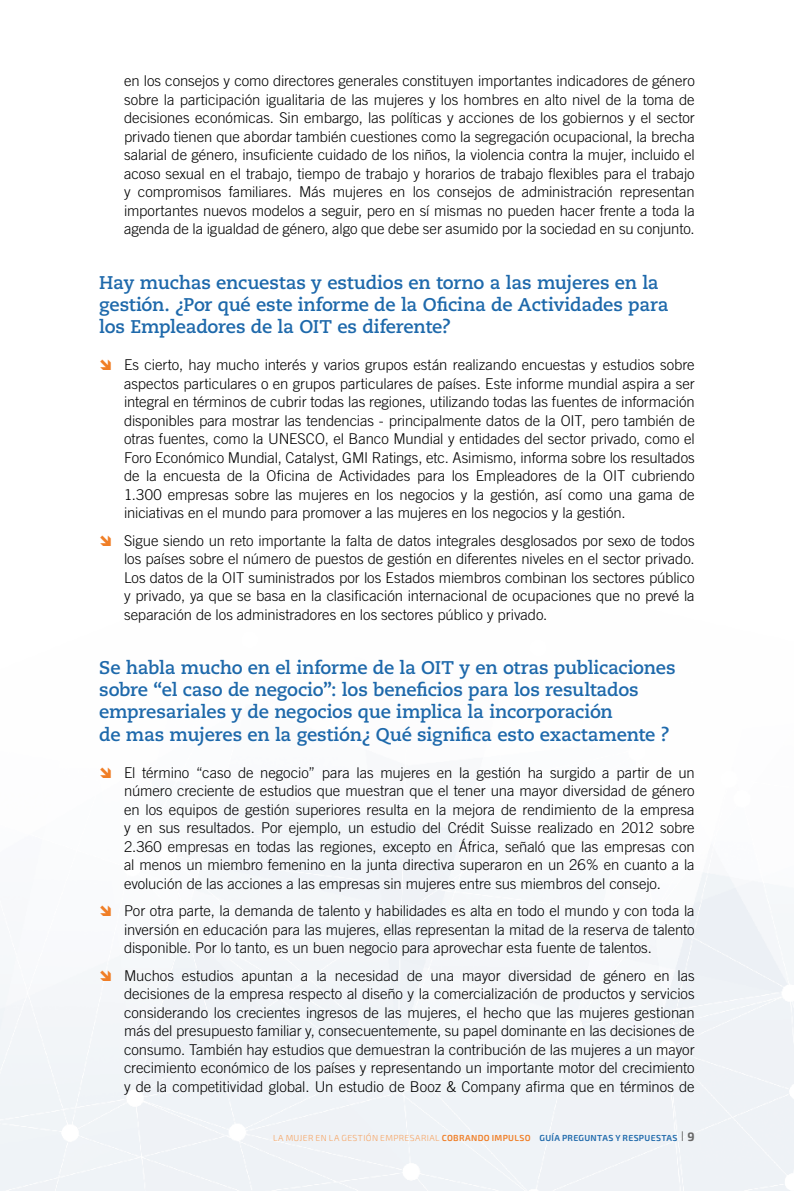
<style>
.page{position:relative;width:794px;height:1191px;background:#fff}
.page>*{position:absolute;margin:0;border:0;box-sizing:border-box;transform-origin:0 0}
.t1{font:700 18.38px/22.2px "Caecilia LT Std";letter-spacing:-.01em;color:#1e69ab}
.t2{font:300 14.88px/18.6px "Trade Gothic";letter-spacing:-.005em;color:#000;text-align:justify}
.t3{font:300 8.75px "Exo 2.0";letter-spacing:.04em;color:#f6a361}
.s1{font-weight:600;color:#f07e26}
.s2{font-weight:600;color:#1e69ab}
.s3{font-size:14px;color:#686868}
.s4{font-weight:700;font-size:12.25px;color:#686868}
</style>
<div class="page">
<img style="left:0;top:984px;width:1px;height:207px">
<svg style="left:100px;top:970px;width:11px;height:10px"></svg>
<p class="t2" style="left:124px;top:71px;width:572px">en los consejos y como directores generales constituyen importantes indicadores de género sobre la participación igualitaria de las mujeres y los hombres en alto nivel de la toma de decisiones económicas. Sin embargo, las políticas y acciones de los gobiernos y el sector privado tienen que abordar también cuestiones como la segregación ocupacional, la brecha salarial de género, insuficiente cuidado de los niños, la violencia contra la mujer, incluido el acoso sexual en el trabajo, tiempo de trabajo y horarios de trabajo flexibles para el trabajo y compromisos familiares. Más mujeres en los consejos de administración representan importantes nuevos modelos a seguir, pero en sí mismas no pueden hacer frente a toda la agenda de la igualdad de género, algo que debe ser asumido por la sociedad en su conjunto.</p>
<p class="t1" style="left:99px;top:271px;width:571px">Hay muchas encuestas y estudios en torno a las mujeres en la gestión. ¿Por qué este informe de la Oficina de Actividades para los Empleadores de la OIT es diferente?</p>
<p class="t2" style="left:124px;top:355px;width:572px">Es cierto, hay mucho interés y varios grupos están realizando encuestas y estudios sobre aspectos particulares o en grupos particulares de países. Este informe mundial aspira a ser integral en términos de cubrir todas las regiones, utilizando todas las fuentes de información disponibles para mostrar las tendencias - principalmente datos de la OIT, pero también de otras fuentes, como la UNESCO, el Banco Mundial y entidades del sector privado, como el Foro Económico Mundial, Catalyst, GMI Ratings, etc. Asimismo, informa sobre los resultados de la encuesta de la Oficina de Actividades para los Empleadores de la OIT cubriendo 1.300 empresas sobre las mujeres en los negocios y la gestión, así como una gama de iniciativas en el mundo para promover a las mujeres en los negocios y la gestión.</p>
<p class="t2" style="left:124px;top:531px;width:572px">Sigue siendo un reto importante la falta de datos integrales desglosados por sexo de todos los países sobre el número de puestos de gestión en diferentes niveles en el sector privado.<br>Los datos de la OIT suministrados por los Estados miembros combinan los sectores público y privado, ya que se basa en la clasificación internacional de ocupaciones que no prevé la separación de los administradores en los sectores público y privado.</p>
<p class="t1" style="left:99px;top:657px;width:578px">Se habla mucho en el informe de la OIT y en otras publicaciones sobre “el caso de negocio”: los beneficios para los resultados empresariales y de negocios que implica la incorporación<br>de mas mujeres en la gestión¿ Qué significa esto exactamente ?</p>
<p class="t2" style="left:124px;top:763px;width:572px">El término “caso de negocio” para las mujeres en la gestión ha surgido a partir de un número creciente de estudios que muestran que el tener una mayor diversidad de género en los equipos de gestión superiores resulta en la mejora de rendimiento de la empresa y en sus resultados. Por ejemplo, un estudio del Crédit Suisse realizado en 2012 sobre 2.360 empresas en todas las regiones, excepto en África, señaló que las empresas con al menos un miembro femenino en la junta directiva superaron en un 26% en cuanto a la evolución de las acciones a las empresas sin mujeres entre sus miembros del consejo.</p>
<p class="t2" style="left:124px;top:901px;width:572px">Por otra parte, la demanda de talento y habilidades es alta en todo el mundo y con toda la inversión en educación para las mujeres, ellas representan la mitad de la reserva de talento disponible. Por lo tanto, es un buen negocio para aprovechar esta fuente de talentos.</p>
<p class="t2" style="left:124px;top:966px;width:572px">Muchos estudios apuntan a la necesidad de una mayor diversidad de género en las decisiones de la empresa respecto al diseño y la comercialización de productos y servicios considerando los crecientes ingresos de las mujeres, el hecho que las mujeres gestionan más del presupuesto familiar y, consecuentemente, su papel dominante en las decisiones de consumo. También hay estudios que demuestran la contribución de las mujeres a un mayor crecimiento económico de los países y representando un importante motor del crecimiento y de la competitividad global. Un estudio de Booz &amp; Company afirma que en términos de</p>
<p class="t3" style="left:273px;top:1133px;width:423px">LA MUJER EN LA GESTIÓN EMPRESARIAL <span class="s1">COBRANDO IMPULSO</span> <span class="s2">GUÍA PREGUNTAS Y RESPUESTAS</span> <span class="s3">I</span> <span class="s4">9</span></p>
</div>
